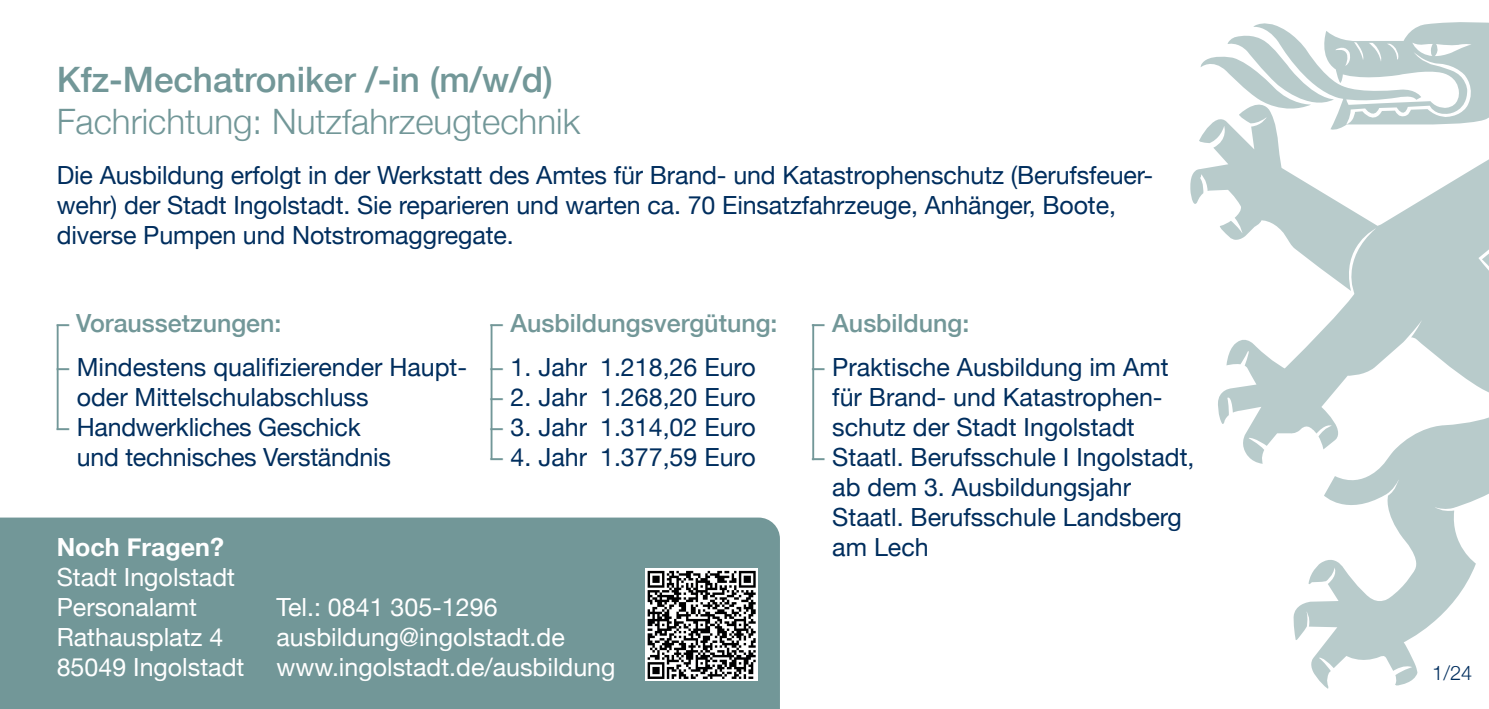
<style>
.page{position:relative;width:1489px;height:709px;background:#fff}
.page>*{position:absolute;margin:0;border:0;box-sizing:border-box;transform-origin:0 0}
.t1{font:300 35px "Helvetica Neue";color:#729798}
.t2{font:500 35px "Helvetica Neue";color:#729798}
.t3{font:25px/30px "Helvetica Neue";letter-spacing:-.005em;color:#002e5e}
.t4{font:25px/30px "Helvetica Neue";color:#fff}
.t5{font:500 25px "Helvetica Neue";color:#729798}
.t6{font:700 25px "Helvetica Neue";color:#fff}
.t7{font:300 20px "Helvetica Neue";color:#002e5e}
.s1{font-weight:400}
.s2{color:#729798}
</style>
<div class="page">
<svg style="left:1190px;top:132px;width:298px;height:332px"></svg>
<svg style="left:1200px;top:22px;width:288px;height:110px"></svg>
<svg style="left:1292px;top:404px;width:196px;height:285px"></svg>
<hr style="left:490px;top:324px;width:2px;height:135px;background:#729798">
<hr style="left:812px;top:324px;width:2px;height:136px;background:#729798">
<hr style="left:57px;top:325px;width:2px;height:105px;background:#729798">
<div style="left:0;top:517px;width:780px;height:192px;background:#729798"></div>
<svg style="left:645px;top:568px;width:113px;height:113px"></svg>
<svg style="left:647px;top:571px;width:108px;height:108px"></svg>
<h1 class="t2" style="left:57px;top:59px;width:497px">Kfz-Mechatroniker /-in (m/w/d)</h1>
<h1 class="t1" style="left:57px;top:100px;width:525px">Fachrichtung: Nutzfahrzeugtechnik</h1>
<p class="t3" style="left:57px;top:162px;width:1098px">Die Ausbildung erfolgt in der Werkstatt des Amtes für Brand- und Katastrophenschutz (Berufsfeuer&shy;wehr) der Stadt Ingolstadt. Sie reparieren und warten ca. 70 Einsatzfahrzeuge, Anhänger, Boote, diverse Pumpen und Notstromaggregate.</p>
<p class="t5" style="left:57px;top:308px;width:226px"><span class="s1">–</span> Voraussetzungen:</p>
<p class="t3" style="left:77px;top:353px;width:392px;text-indent:-20px"><span class="s2">–</span> Mindestens qualifizierender Haupt&shy;oder Mittelschulabschluss</p>
<p class="t3" style="left:77px;top:413px;width:315px;text-indent:-20px"><span class="s2">–</span> Handwerkliches Geschick und technisches Verständnis</p>
<p class="t5" style="left:490px;top:308px;width:288px"><span class="s1">–</span> Ausbildungsvergütung:</p>
<p class="t3" style="left:490px;top:353px;width:267px"><span class="s2">–</span> 1. Jahr 1.218,26 Euro</p>
<p class="t3" style="left:490px;top:383px;width:267px"><span class="s2">–</span> 2. Jahr 1.268,20 Euro</p>
<p class="t3" style="left:490px;top:413px;width:267px"><span class="s2">–</span> 3. Jahr 1.314,02 Euro</p>
<p class="t3" style="left:490px;top:443px;width:267px"><span class="s2">–</span> 4. Jahr 1.377,59 Euro</p>
<p class="t5" style="left:812px;top:308px;width:159px"><span class="s1">–</span> Ausbildung:</p>
<p class="t3" style="left:812px;top:353px;width:358px;text-align:center"><span class="s2">–</span> Praktische Ausbildung im Amt für Brand- und Katastrophen&shy;schutz der Stadt Ingolstadt</p>
<p class="t3" style="left:832px;top:443px;width:364px;text-indent:-20px"><span class="s2">–</span> Staatl. Berufsschule I Ingolstadt, ab dem 3. Ausbildungsjahr<br>Staatl. Berufsschule Landsberg</p>
<p class="t6" style="left:57px;top:531px;width:169px">Noch Fragen?</p>
<p class="t3" style="left:832px;top:533px;width:98px">am Lech</p>
<p class="t4" style="left:57px;top:563px;width:189px">Stadt Ingolstadt<br>Personalamt<br>Rathausplatz 4<br>85049 Ingolstadt</p>
<p class="t4" style="left:276px;top:593px;width:340px">Tel.: 0841 305-1296 ausbildung@ingolstadt.de www.ingolstadt.de/ausbildung</p>
<p class="t7" style="left:1431px;top:660px;width:42px">1/24</p>
</div>
